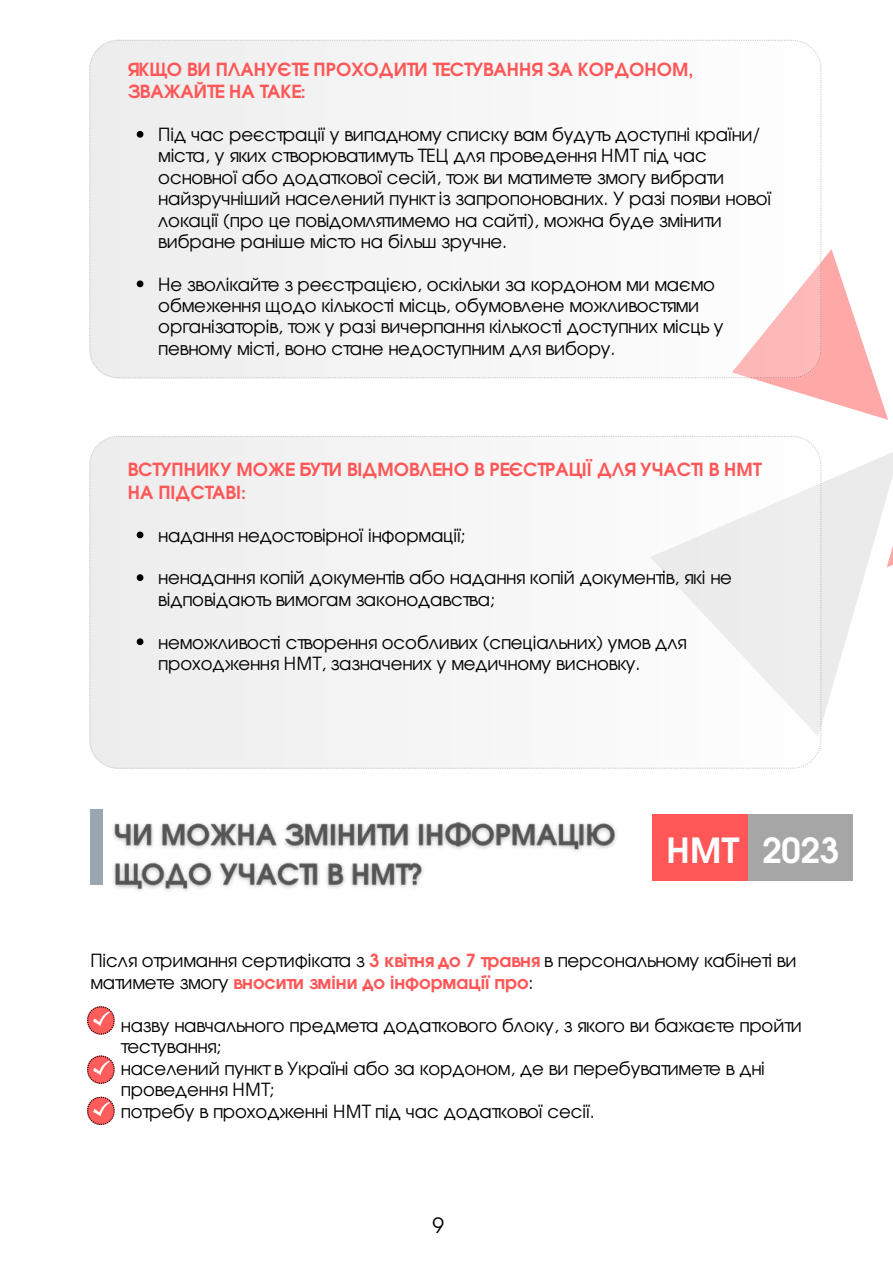
<style>
.page{position:relative;width:893px;height:1264px;background:#fff}
.page>*{position:absolute;margin:0;border:0;box-sizing:border-box;transform-origin:0 0}
.t1{font:700 34.5px "Te X Gyre Adventor";color:#fff}
.t2{font:21px "Te X Gyre Adventor";color:#000}
.t3{font:18px/21.3px "Te X Gyre Adventor";color:#000}
.t4{font:700 18px/22.5px "Te X Gyre Adventor";color:#ff5757}
.s1{font-weight:700;color:#ff5757}
</style>
<div class="page">
<svg style="left:821px;top:567px;width:67px;height:169px"></svg>
<svg style="left:731px;top:249px;width:161px;height:318px"></svg>
<svg style="left:89px;top:40px;width:732px;height:338px;fill:#f6f5f5"></svg>
<svg style="left:137px;top:131px;width:6px;height:7px"></svg>
<svg style="left:137px;top:280px;width:6px;height:7px"></svg>
<div style="left:89px;top:436px;width:732px;height:332px;background:#f4f4f4"></div>
<svg style="left:137px;top:531px;width:6px;height:7px"></svg>
<svg style="left:137px;top:574px;width:6px;height:7px"></svg>
<svg style="left:137px;top:638px;width:6px;height:7px"></svg>
<div style="left:90px;top:809px;width:13px;height:76px;background:#9aa7b2"></div>
<img style="left:113px;top:821px;width:504px;height:71px">
<div style="left:652px;top:814px;width:97px;height:66px;background:#ff5757"></div>
<div style="left:748px;top:814px;width:105px;height:66px;background:#a6a6a6"></div>
<svg style="left:87px;top:1096px;width:28px;height:28px"></svg>
<svg style="left:87px;top:1055px;width:28px;height:28px"></svg>
<svg style="left:87px;top:1006px;width:28px;height:28px"></svg>
<p class="t4" style="left:128px;top:56px;width:567px">ЯКЩО ВИ ПЛАНУЄТЕ ПРОХОДИТИ ТЕСТУВАННЯ ЗА КОРДОНОМ,<br>ЗВАЖАЙТЕ НА ТАКЕ:</p>
<p class="t3" style="left:158px;top:123px;width:614px">Під час реєстрації у випадному списку вам будуть доступні країни/ міста, у яких створюватимуть ТЕЦ для проведення НМТ під час основної або додаткової сесій, тож ви матимете змогу вибрати найзручніший населений пункт із запропонованих. У разі появи нової локації (про це повідомлятимемо на сайті), можна буде змінити вибране раніше місто на більш зручне.</p>
<p class="t3" style="left:158px;top:272px;width:566px">Не зволікайте з реєстрацією, оскільки за кордоном ми маємо обмеження щодо кількості місць, обумовлене можливостями організаторів, тож у разі вичерпання кількості доступних місць у певному місті, воно стане недоступним для вибору.</p>
<p class="t4" style="left:128px;top:457px;width:634px">ВСТУПНИКУ МОЖЕ БУТИ ВІДМОВЛЕНО В РЕЄСТРАЦІЇ ДЛЯ УЧАСТІ В НМТ<br>НА ПІДСТАВІ:</p>
<p class="t3" style="left:158px;top:523px;width:309px">надання недостовірної інформації;</p>
<p class="t3" style="left:158px;top:566px;width:575px">ненадання копій документів або надання копій документів, які не відповідають вимогам законодавства;</p>
<p class="t3" style="left:158px;top:630px;width:529px">неможливості створення особливих (спеціальних) умов для проходження НМТ, зазначених у медичному висновку.</p>
<h1 class="t1" style="left:666px;top:820px;width:174px">НМТ 2023</h1>
<p class="t3" style="left:90px;top:947px;width:707px;line-height:22.5px">Після отримання сертифіката з <span class="s1">3 квітня до 7 травня</span> в персональному кабінеті ви матимете змогу <span class="s1">вносити зміни до інформації про</span>:</p>
<p class="t3" style="left:121px;top:1013px;width:682px">назву навчального предмета додаткового блоку, з якого ви бажаєте пройти тестування;<br>населений пункт в Україні або за кордоном, де ви перебуватимете в дні проведення НМТ;<br>потребу в проходженні НМТ під час додаткової сесії.</p>
<p class="t2" style="left:432px;top:1208px;width:13px">9</p>
</div>
